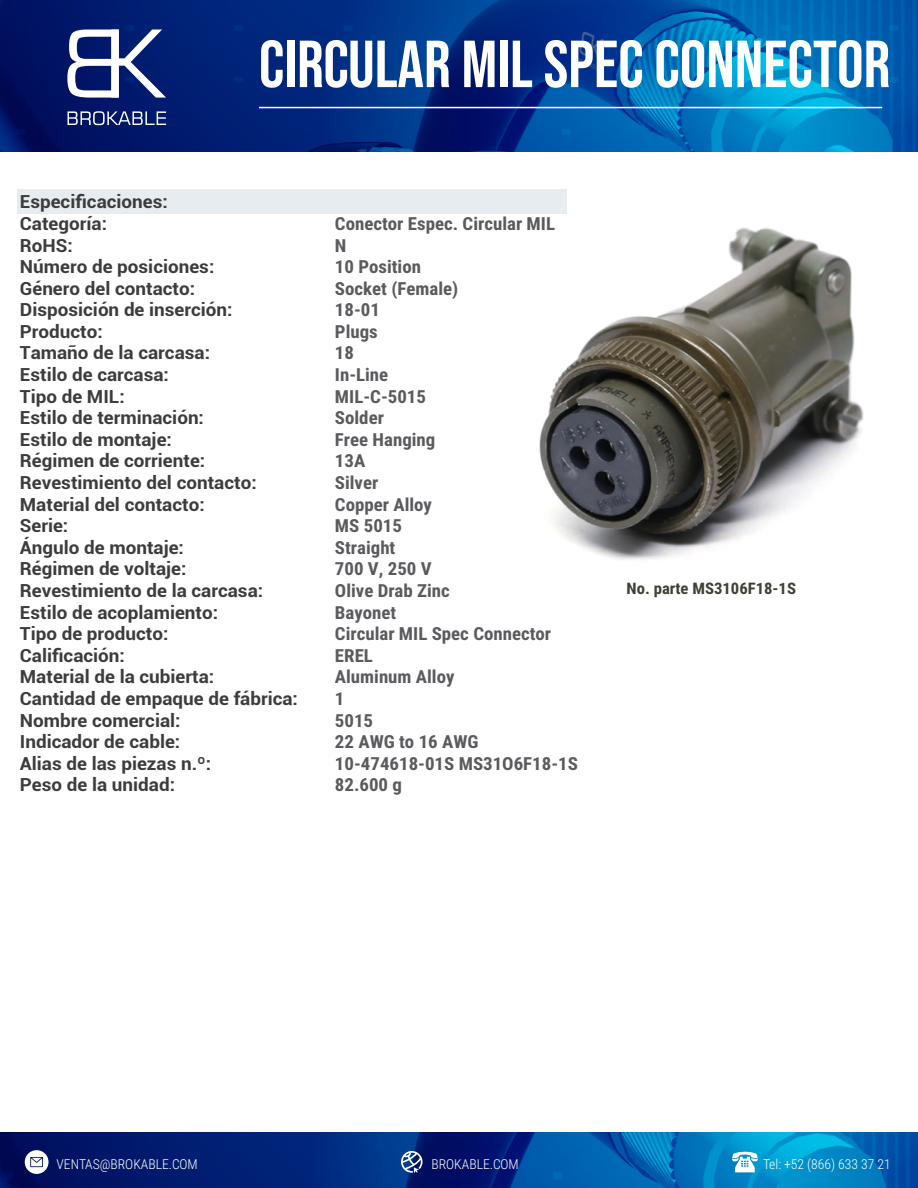
<style>
.page{position:relative;width:918px;height:1188px;background:#fff}
.page>*{position:absolute;margin:0;border:0;box-sizing:border-box;transform-origin:0 0}
.t1{font:66.3px "Bebas Neue";color:#fff}
.t2{font:700 18px/21.6px "Roboto";color:#3c3c3b;scale:1.05 1}
.t3{font:700 18px/21.6px "Roboto Condensed";color:#5b5b5f;scale:1.05 1}
.t4{font:700 15.9px "Roboto Condensed";color:#403f34;scale:1.05 1}
.t5{font:300 13.65px "Roboto Condensed";color:#fff}
</style>
<div class="page">
<img style="left:539px;top:206px;width:325px;height:354px">
<img style="left:0;top:0;width:918px;height:151px">
<svg style="left:67px;top:30px;width:99px;height:68px"></svg>
<svg style="left:68px;top:111px;width:98px;height:14px"></svg>
<hr style="left:259px;top:107px;width:623px;height:1px;background:#fff">
<img style="left:0;top:1133px;width:918px;height:55px">
<svg style="left:401px;top:1151px;width:22px;height:22px"></svg>
<svg style="left:732px;top:1150px;width:26px;height:22px"></svg>
<svg style="left:25px;top:1150px;width:24px;height:24px"></svg>
<div style="left:17px;top:189px;width:549px;height:25px;background:#e6ecf0"></div>
<h1 class="t1" style="left:259px;top:27px;width:633px">CIRCULAR MIL SPEC CONNECTOR</h1>
<p class="t2" style="left:20px;top:190px;width:266px">Especificaciones:<br>Categoría:<br>RoHS:<br>Número de posiciones:<br>Género del contacto:<br>Disposición de inserción:<br>Producto:<br>Tamaño de la carcasa:<br>Estilo de carcasa:<br>Tipo de MIL:<br>Estilo de terminación:<br>Estilo de montaje:<br>Régimen de corriente:<br>Revestimiento del contacto:<br>Material del contacto:<br>Serie:<br>Ángulo de montaje:<br>Régimen de voltaje:<br>Revestimiento de la carcasa:<br>Estilo de acoplamiento:<br>Tipo de producto:<br>Calificación:<br>Material de la cubierta:<br>Cantidad de empaque de fábrica:<br>Nombre comercial:<br>Indicador de cable:<br>Alias de las piezas n.º:<br>Peso de la unidad:</p>
<p class="t3" style="left:335px;top:212px;width:233px">Conector Espec. Circular MIL<br>N<br>10 Position<br>Socket (Female)<br>18-01<br>Plugs<br>18<br>In-Line<br>MIL-C-5015<br>Solder<br>Free Hanging<br>13A<br>Silver<br>Copper Alloy<br>MS 5015<br>Straight<br>700 V, 250 V<br>Olive Drab Zinc<br>Bayonet<br>Circular MIL Spec Connector<br>EREL<br>Aluminum Alloy<br>1<br>5015<br>22 AWG to 16 AWG<br>10-474618-01S MS31O6F18-1S<br>82.600 g</p>
<p class="t4" style="left:627px;top:577px;width:163px">No. parte MS3106F18-1S</p>
<p class="t5" style="left:57px;top:1154px;width:143px">VENTAS@BROKABLE.COM</p>
<p class="t5" style="left:431px;top:1154px;width:89px">BROKABLE.COM</p>
<p class="t5" style="left:763px;top:1154px;width:129px">Tel: +52 (866) 633 37 21</p>
</div>
